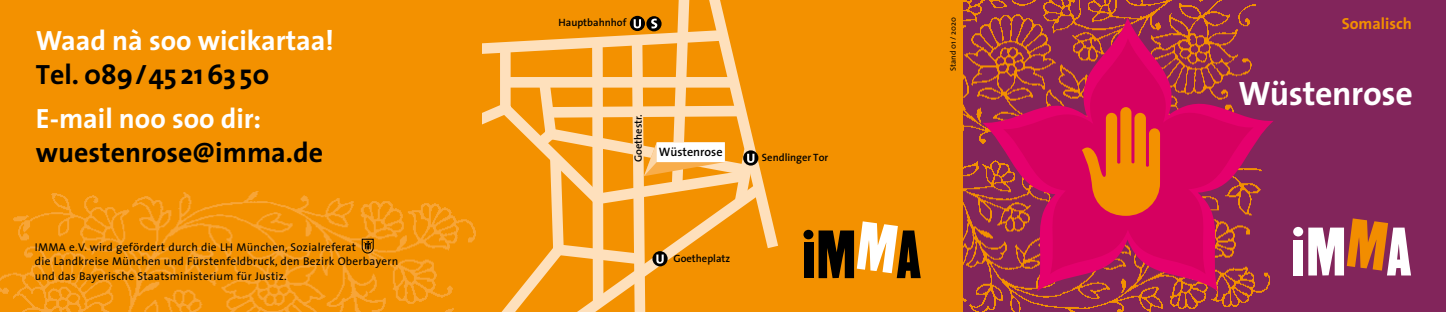
<style>
.page{position:relative;width:1446px;height:312px;background:#fff}
.page>*{position:absolute;margin:0;border:0;box-sizing:border-box;transform-origin:0 0}
.t1{font:700 34px "The Sans";letter-spacing:-.01em;color:#fff}
.t2{font:700 28px "The Sans";color:#fff}
.t3{font:700 28px "The Sans";color:#000}
.t4{font:700 16px "The Sans";color:#f39100}
.t5{font:600 12.2px "The Sans";color:#000}
.t6{font:11.4px/14.6px "The Sans";letter-spacing:.025em;color:#000}
.t7{font:600 10.6px "The Sans";color:#000}
.t8{font:8px "The Sans";color:#000}
</style>
<div class="page">
<div style="left:0;top:0;width:964px;height:312px;background:#f39100"></div>
<div style="left:963px;top:0;width:483px;height:312px;background:#82255b"></div>
<img style="left:963px;top:0;width:301px;height:312px">
<svg style="left:982px;top:17px;width:291px;height:274px"></svg>
<svg style="left:1090px;top:38px;width:75px;height:106px;background:#d60362"></svg>
<svg style="left:1003px;top:106px;width:250px;height:168px"></svg>
<svg style="left:762px;top:178px;width:16px;height:71px"></svg>
<svg style="left:482px;top:0;width:280px;height:312px"></svg>
<img style="left:0;top:191px;width:476px;height:121px">
<div style="left:804px;top:242px;width:9px;height:36px;background:#000"></div>
<svg style="left:818px;top:221px;width:103px;height:57px"></svg>
<div style="left:803px;top:230px;width:10px;height:9px;background:#000;border-radius:50%"></div>
<div style="left:1293px;top:240px;width:10px;height:35px;background:#fff"></div>
<svg style="left:1308px;top:218px;width:103px;height:57px"></svg>
<div style="left:1293px;top:227px;width:10px;height:9px;background:#fff;border-radius:50%"></div>
<svg style="left:362px;top:239px;width:11px;height:14px"></svg>
<h2 class="t2" style="left:36px;top:17px;width:300px">Waad nà soo wicikartaa!</h2>
<h2 class="t3" style="left:36px;top:51px;width:235px">Tel. 089/45 2163 50</h2>
<h2 class="t2" style="left:36px;top:95px;width:227px">E-mail noo soo dir:</h2>
<h2 class="t3" style="left:36px;top:129px;width:289px">wuestenrose@imma.de</h2>
<p class="t6" style="left:35px;top:239px;width:365px">IMMA e.V. wird gefördert durch die LH München, Sozialreferat<br>die Landkreise München und Fürstenfeldbruck, den Bezirk Oberbayern und das Bayerische Staatsministerium für Justiz.</p>
<p class="t7" style="left:558px;top:14px;width:70px">Hauptbahnhof</p>
<p class="t7" style="left:629px;top:162px;width:49px;rotate:-90deg">Goethestr.</p>
<p class="t5" style="left:659px;top:142px;width:65px">Wüstenrose</p>
<p class="t7" style="left:762px;top:148px;width:68px">Sendlinger Tor</p>
<p class="t7" style="left:673px;top:249px;width:58px">Goetheplatz</p>
<p class="t8" style="left:946px;top:71px;width:55px;rotate:-90deg">Stand 01 / 2020</p>
<h3 class="t4" style="left:1341px;top:10px;width:72px">Somalisch</h3>
<h1 class="t1" style="left:1238px;top:65px;width:176px">Wüstenrose</h1>
</div>
